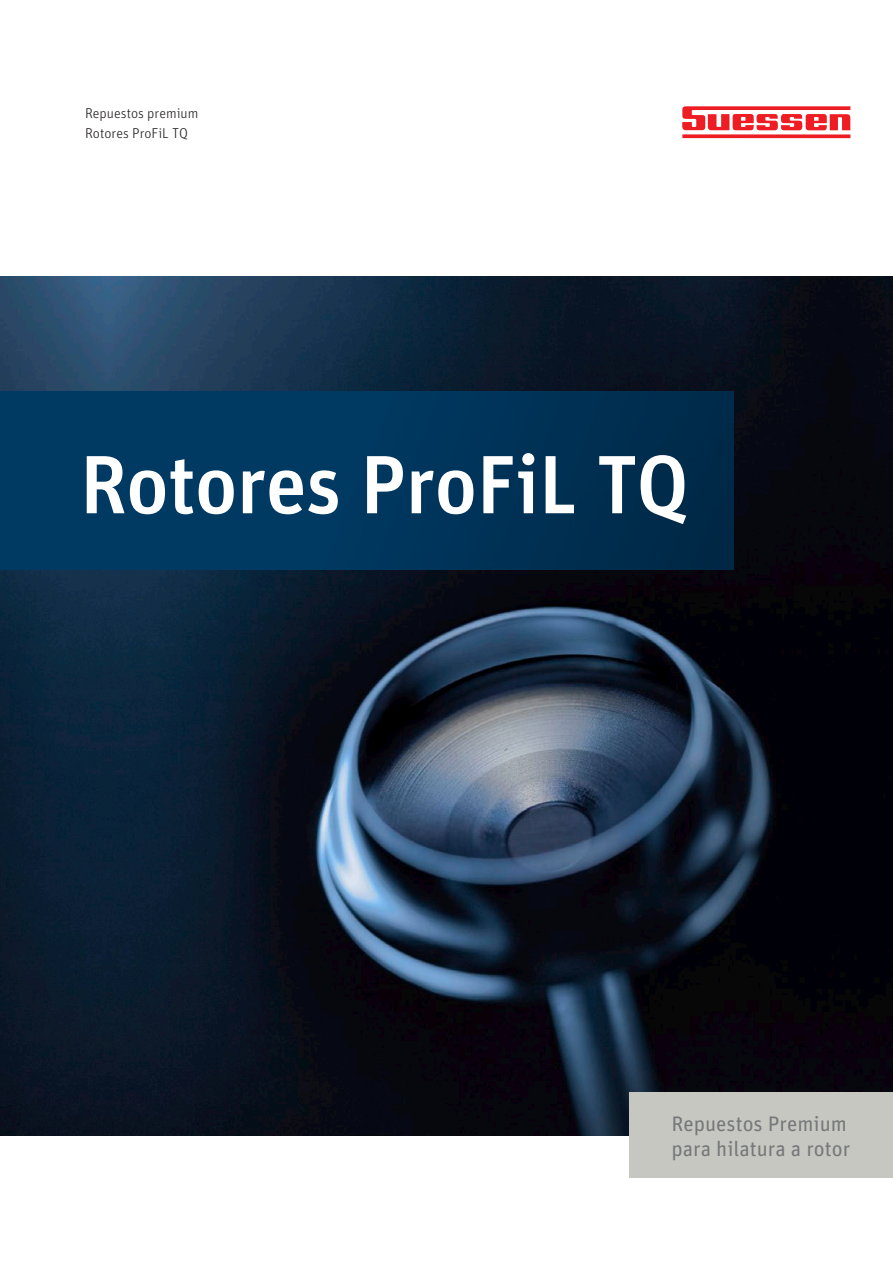
<style>
.page{position:relative;width:893px;height:1263px;background:#fff}
.page>*{position:absolute;margin:0;border:0;box-sizing:border-box;transform-origin:0 0}
.t1{font:500 82.5px "Unit Pro";letter-spacing:-.01em;color:#fff}
.t2{font:21px/25.5px "Unit Pro";color:#76787b}
.t3{font:300 14.25px/20.5px "Unit Pro";color:#231f20}
</style>
<div class="page">
<svg style="left:682px;top:106px;width:168px;height:32px"></svg>
<img style="left:0;top:276px;width:893px;height:859px">
<div style="left:0;top:391px;width:733px;height:179px;background:linear-gradient(to right,#003e6a,#002c4c)"></div>
<div style="left:629px;top:1093px;width:264px;height:85px;background:#c7c7c1"></div>
<p class="t3" style="left:85px;top:102px;width:115px">Repuestos premium<br>Rotores ProFiL TQ</p>
<h1 class="t1" style="left:80px;top:423px;width:611px">Rotores ProFiL TQ</h1>
<p class="t2" style="left:671px;top:1110px;width:180px">Repuestos Premium para hilatura a rotor</p>
</div>
